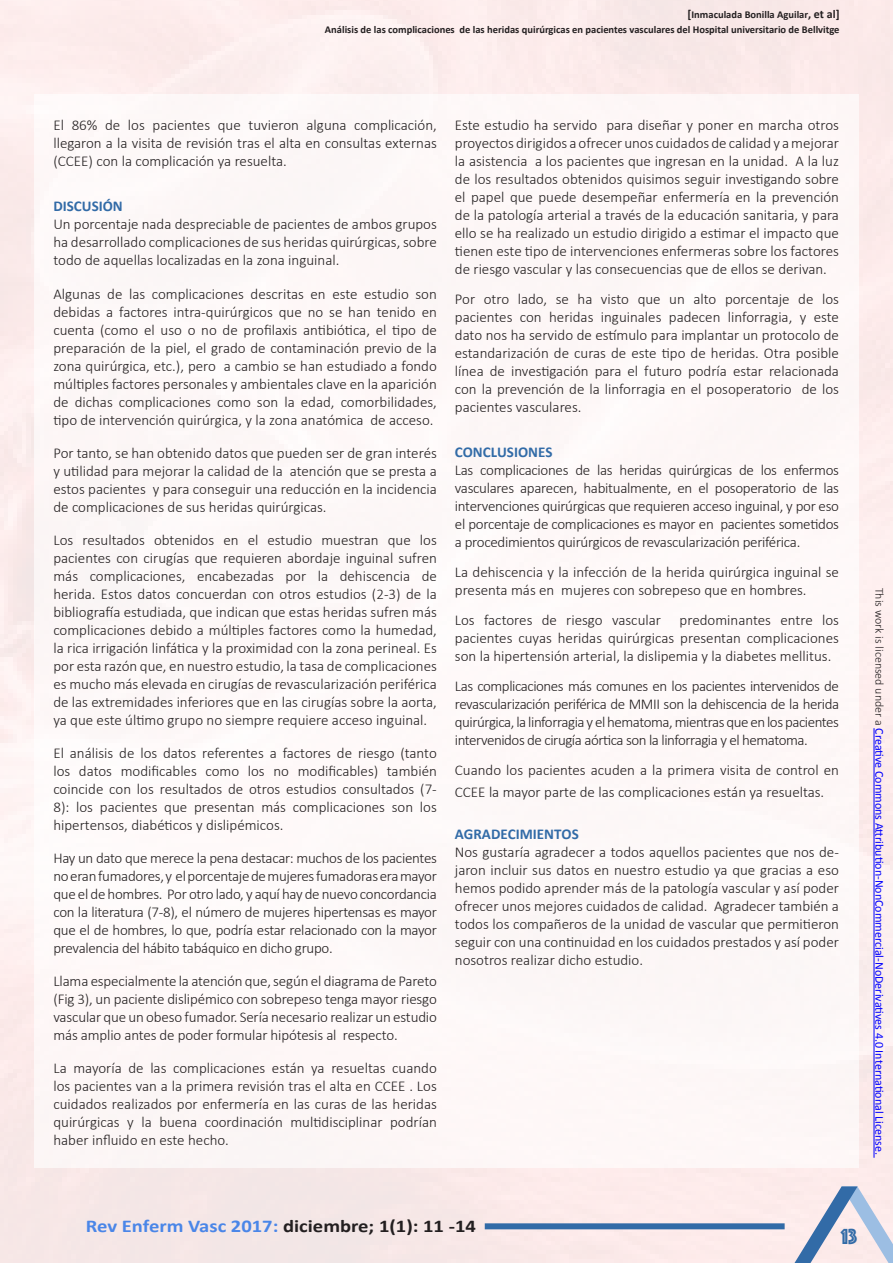
<style>
.page{position:relative;width:893px;height:1263px;background:#fff}
.page>*{position:absolute;margin:0;border:0;box-sizing:border-box;transform-origin:0 0}
.t1{font:22.65px "Phosphate Inline";color:#326ba7}
.t2{font:700 18px "Calibri";color:#231f20;scale:1.15 1}
.Normal__Web{font:300 15px/18px "Calibri";color:#231f20;text-align:justify}
.Párrafo_de_lista{font:700 15px "Calibri";color:#326ba7}
.t3{font:12px "Calibri";color:#00f}
.t4{font:700 10.5px "Calibri";color:#231f20}
.s1{font-size:12px}
.s2{font-weight:300;color:#231f20}
.s3{color:#4a86e8}
</style>
<div class="page">
<hr style="left:874px;top:728px;width:1px;height:430px;background:#00f">
<div style="left:34px;top:94px;width:825px;height:1073px;background:#fdf8f7"></div>
<svg style="left:794px;top:1186px;width:99px;height:77px;background:#cfd0de"></svg>
<div style="left:485px;top:1223px;width:300px;height:6px;background:#326ba7"></div>
<p class="t4" style="left:688px;top:8px;width:153px"><span class="s1">[</span>Inmaculada Bonilla Aguilar<span class="s1">, et al]</span></p>
<p class="t4" style="left:325px;top:23px;width:516px">Análisis de las complicaciones de las heridas quirúrgicas en pacientes vasculares del Hospital universitario de Bellvitge</p>
<p class="Normal__Web" style="left:53px;top:116px;width:385px">El 86% de los pacientes que tuvieron alguna complicación, llegaron a la visita de revisión tras el alta en consultas externas (CCEE) con la complicación ya resuelta.</p>
<p class="Párrafo_de_lista" style="left:53px;top:196px;width:71px">DISCUSIÓN</p>
<p class="Normal__Web" style="left:53px;top:214px;width:385px">Un porcentaje nada despreciable de pacientes de ambos grupos ha desarrollado complicaciones de sus heridas quirúrgicas, sobre todo de aquellas localizadas en la zona inguinal.</p>
<p class="Normal__Web" style="left:53px;top:284px;width:385px">Algunas de las complicaciones descritas en este estudio son debidas a factores intra-quirúrgicos que no se han tenido en cuenta (como el uso o no de profilaxis antibiótica, el tipo de preparación de la piel, el grado de contaminación previo de la zona quirúrgica, etc.), pero a cambio se han estudiado a fondo múltiples factores personales y ambientales clave en la aparición de dichas complicaciones como son la edad, comorbilidades, tipo de intervención quirúrgica, y la zona anatómica de acceso.</p>
<p class="Normal__Web" style="left:53px;top:443px;width:385px">Por tanto, se han obtenido datos que pueden ser de gran interés y utilidad para mejorar la calidad de la atención que se presta a estos pacientes y para conseguir una reducción en la incidencia de complicaciones de sus heridas quirúrgicas.</p>
<p class="Normal__Web" style="left:53px;top:530px;width:385px">Los resultados obtenidos en el estudio muestran que los pacientes con cirugías que requieren abordaje inguinal sufren más complicaciones, encabezadas por la dehiscencia de herida. Estos datos concuerdan con otros estudios (2-3) de la bibliografía estudiada, que indican que estas heridas sufren más complicaciones debido a múltiples factores como la humedad, la rica irrigación linfática y la proximidad con la zona perineal. Es por esta razón que, en nuestro estudio, la tasa de complicaciones es mucho más elevada en cirugías de revascularización periférica de las extremidades inferiores que en las cirugías sobre la aorta, ya que este último grupo no siempre requiere acceso inguinal.</p>
<p class="Normal__Web" style="left:53px;top:743px;width:385px">El análisis de los datos referentes a factores de riesgo (tanto los datos modificables como los no modificables) también coincide con los resultados de otros estudios consultados (7- 8): los pacientes que presentan más complicaciones son los hipertensos, diabéticos y dislipémicos.</p>
<p class="Normal__Web" style="left:53px;top:848px;width:385px">Hay un dato que merece la pena destacar: muchos de los pacientes no eran fumadores, y el porcentaje de mujeres fumadoras era mayor que el de hombres. Por otro lado, y aquí hay de nuevo concordancia con la literatura (7-8), el número de mujeres hipertensas es mayor que el de hombres, lo que, podría estar relacionado con la mayor prevalencia del hábito tabáquico en dicho grupo.</p>
<p class="Normal__Web" style="left:53px;top:971px;width:385px">Llama especialmente la atención que, según el diagrama de Pareto (Fig 3), un paciente dislipémico con sobrepeso tenga mayor riesgo vascular que un obeso fumador. Sería necesario realizar un estudio más amplio antes de poder formular hipótesis al respecto.</p>
<p class="Normal__Web" style="left:53px;top:1058px;width:385px">La mayoría de las complicaciones están ya resueltas cuando los pacientes van a la primera revisión tras el alta en CCEE . Los cuidados realizados por enfermería en las curas de las heridas quirúrgicas y la buena coordinación multidisciplinar podrían haber influido en este hecho.</p>
<p class="Normal__Web" style="left:455px;top:116px;width:386px">Este estudio ha servido para diseñar y poner en marcha otros proyectos dirigidos a ofrecer unos cuidados de calidad y a mejorar la asistencia a los pacientes que ingresan en la unidad. A la luz de los resultados obtenidos quisimos seguir investigando sobre el papel que puede desempeñar enfermería en la prevención de la patología arterial a través de la educación sanitaria, y para ello se ha realizado un estudio dirigido a estimar el impacto que tienen este tipo de intervenciones enfermeras sobre los factores de riesgo vascular y las consecuencias que de ellos se derivan.</p>
<p class="Normal__Web" style="left:455px;top:290px;width:386px">Por otro lado, se ha visto que un alto porcentaje de los pacientes con heridas inguinales padecen linforragia, y este dato nos ha servido de estímulo para implantar un protocolo de estandarización de curas de este tipo de heridas. Otra posible línea de investigación para el futuro podría estar relacionada con la prevención de la linforragia en el posoperatorio de los pacientes vasculares.</p>
<p class="Párrafo_de_lista" style="left:455px;top:442px;width:99px">CONCLUSIONES</p>
<p class="Normal__Web" style="left:455px;top:460px;width:386px">Las complicaciones de las heridas quirúrgicas de los enfermos vasculares aparecen, habitualmente, en el posoperatorio de las intervenciones quirúrgicas que requieren acceso inguinal, y por eso el porcentaje de complicaciones es mayor en pacientes sometidos a procedimientos quirúrgicos de revascularización periférica.</p>
<p class="Normal__Web" style="left:455px;top:562px;width:386px">La dehiscencia y la infección de la herida quirúrgica inguinal se presenta más en mujeres con sobrepeso que en hombres.</p>
<p class="Normal__Web" style="left:455px;top:610px;width:386px">Los factores de riesgo vascular predominantes entre los pacientes cuyas heridas quirúrgicas presentan complicaciones son la hipertensión arterial, la dislipemia y la diabetes mellitus.</p>
<p class="Normal__Web" style="left:455px;top:676px;width:386px">Las complicaciones más comunes en los pacientes intervenidos de revascularización periférica de MMII son la dehiscencia de la herida quirúrgica, la linforragia y el hematoma, mientras que en los pacientes intervenidos de cirugía aórtica son la linforragia y el hematoma.</p>
<p class="Normal__Web" style="left:455px;top:758px;width:386px;line-height:22.5px">Cuando los pacientes acuden a la primera visita de control en<br>CCEE la mayor parte de las complicaciones están ya resueltas.</p>
<p class="Párrafo_de_lista" style="left:455px;top:825px;width:125px">AGRADECIMIENTOS</p>
<p class="Normal__Web" style="left:455px;top:843px;width:386px">Nos gustaría agradecer a todos aquellos pacientes que nos de&shy;jaron incluir sus datos en nuestro estudio ya que gracias a eso hemos podido aprender más de la patología vascular y así poder ofrecer unos mejores cuidados de calidad. Agradecer también a todos los compañeros de la unidad de vascular que permitieron seguir con una continuidad en los cuidados prestados y así poder nosotros realizar dicho estudio.</p>
<p class="t3" style="left:887px;top:587px;width:569px;rotate:90deg"><span class="s2">This work is licensed under a</span> Creative Commons Attribution-NonCommercial-NoDerivatives 4.0 International License.</p>
<p class="t2" style="left:86px;top:1214px;width:341px"><span class="s3">Rev Enferm Vasc 2017:</span> diciembre; 1(1): 11 -14</p>
<h1 class="t1" style="left:841px;top:1221px;width:18px">13</h1>
</div>
